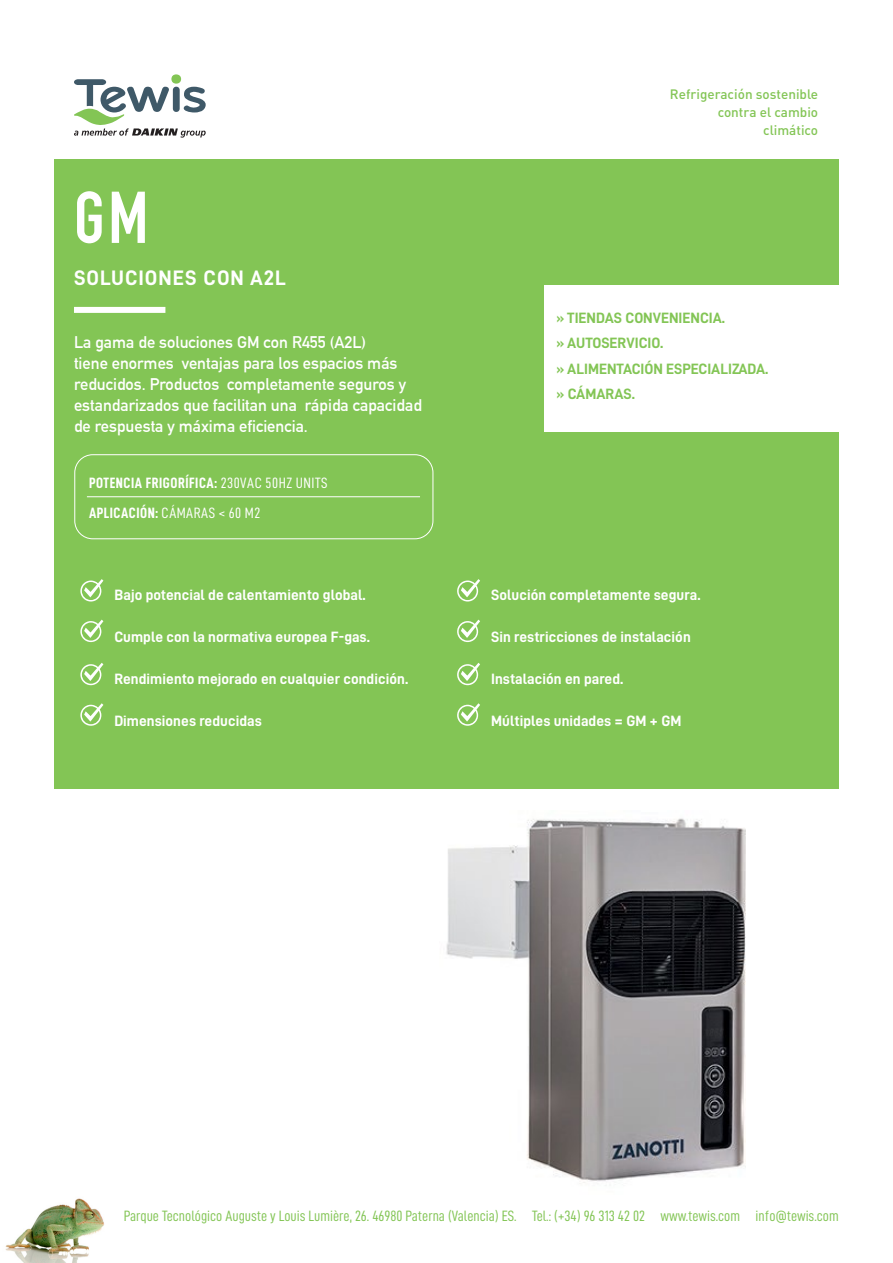
<style>
.page{position:relative;width:893px;height:1263px;background:#fff}
.page>*{position:absolute;margin:0;border:0;box-sizing:border-box;transform-origin:0 0}
.t1{font:700 72px "DIN Condensed";color:#fff}
.t2{font:21px "D DIN Bold";letter-spacing:.05em;color:#fff}
.t3{font:700 16.5px/21px "DIN Alternate";color:#fff}
.t4{font:15px "D DIN Bold";letter-spacing:.005em;color:#fff}
.t5{font:15px "D DIN Condensed";color:#83c555}
.t6{font:15px/25.5px "D DIN Bold";color:#83c555}
.t7{font:15px "D DIN Condensed Bold";letter-spacing:.035em;color:#fff}
.t8{font:15px "D DIN Condensed";letter-spacing:.035em;color:#fff}
.t9{font:13.5px/18px "DIN Medium Alternate";color:#83c555;text-align:right}
.s1{font-family:"D DIN Condensed"}
.s2{font-family:"D DIN Condensed Bold"}
</style>
<div class="page">
<div style="left:171px;top:74px;width:10px;height:10px;background:#83c555;border-radius:50%"></div>
<svg style="left:74px;top:79px;width:132px;height:59px"></svg>
<div style="left:54px;top:159px;width:785px;height:630px;background:#83c555"></div>
<div style="left:74px;top:454px;width:359px;height:85px;border:1px solid #fff;border-radius:18px"></div>
<hr style="left:87px;top:496px;width:333px;height:1px;background:#fff">
<div style="left:74px;top:307px;width:91px;height:6px;background:#fff"></div>
<img style="left:5px;top:1198px;width:99px;height:64px">
<div style="left:544px;top:285px;width:300px;height:147px;background:#fff"></div>
<svg style="left:80px;top:579px;width:23px;height:22px"></svg>
<svg style="left:457px;top:579px;width:23px;height:22px"></svg>
<svg style="left:80px;top:663px;width:23px;height:22px"></svg>
<svg style="left:457px;top:663px;width:23px;height:22px"></svg>
<svg style="left:80px;top:620px;width:23px;height:22px"></svg>
<svg style="left:457px;top:620px;width:23px;height:22px"></svg>
<svg style="left:80px;top:703px;width:23px;height:23px"></svg>
<svg style="left:457px;top:703px;width:23px;height:23px"></svg>
<img style="left:446px;top:818px;width:299px;height:365px">
<h1 class="t1" style="left:74px;top:192px;width:76px">GM</h1>
<h2 class="t2" style="left:74px;top:266px;width:214px">SOLUCIONES CON A2L</h2>
<p class="t3" style="left:74px;top:332px;width:349px">La gama de soluciones GM con R455 (A2L)<br>tiene enormes ventajas para los espacios más reducidos. Productos completamente seguros y estandarizados que facilitan una rápida capacidad de respuesta y máxima eficiencia.</p>
<p class="t7" style="left:89px;top:475px;width:240px">POTENCIA FRIGORÍFICA: <span class="s1">230VAC 50HZ UNITS</span></p>
<p class="t8" style="left:89px;top:504px;width:173px"><span class="s2">APLICACIÓN:</span> CÁMARAS &lt; 60 M2</p>
<p class="t4" style="left:114px;top:587px;width:253px">Bajo potencial de calentamiento global.</p>
<p class="t4" style="left:114px;top:629px;width:257px">Cumple con la normativa europea F-gas.</p>
<p class="t4" style="left:114px;top:671px;width:295px">Rendimiento mejorado en cualquier condición.</p>
<p class="t4" style="left:114px;top:713px;width:149px">Dimensiones reducidas</p>
<p class="t9" style="left:670px;top:85px;width:150px">Refrigeración sostenible contra el cambio climático</p>
<p class="t6" style="left:556px;top:305px;width:213px">» TIENDAS CONVENIENCIA.<br>» AUTOSERVICIO.<br>» ALIMENTACIÓN ESPECIALIZADA. » CÁMARAS.</p>
<p class="t4" style="left:491px;top:587px;width:211px">Solución completamente segura.</p>
<p class="t4" style="left:491px;top:629px;width:201px">Sin restricciones de instalación</p>
<p class="t4" style="left:491px;top:671px;width:134px">Instalación en pared.</p>
<p class="t4" style="left:491px;top:713px;width:192px">Múltiples unidades = GM + GM</p>
<p class="t5" style="left:124px;top:1208px;width:716px">Parque Tecnológico Auguste y Louis Lumière, 26. 46980 Paterna (Valencia) ES. Tel.: (+34) 96 313 42 02 www.tewis.com info@tewis.com</p>
</div>
